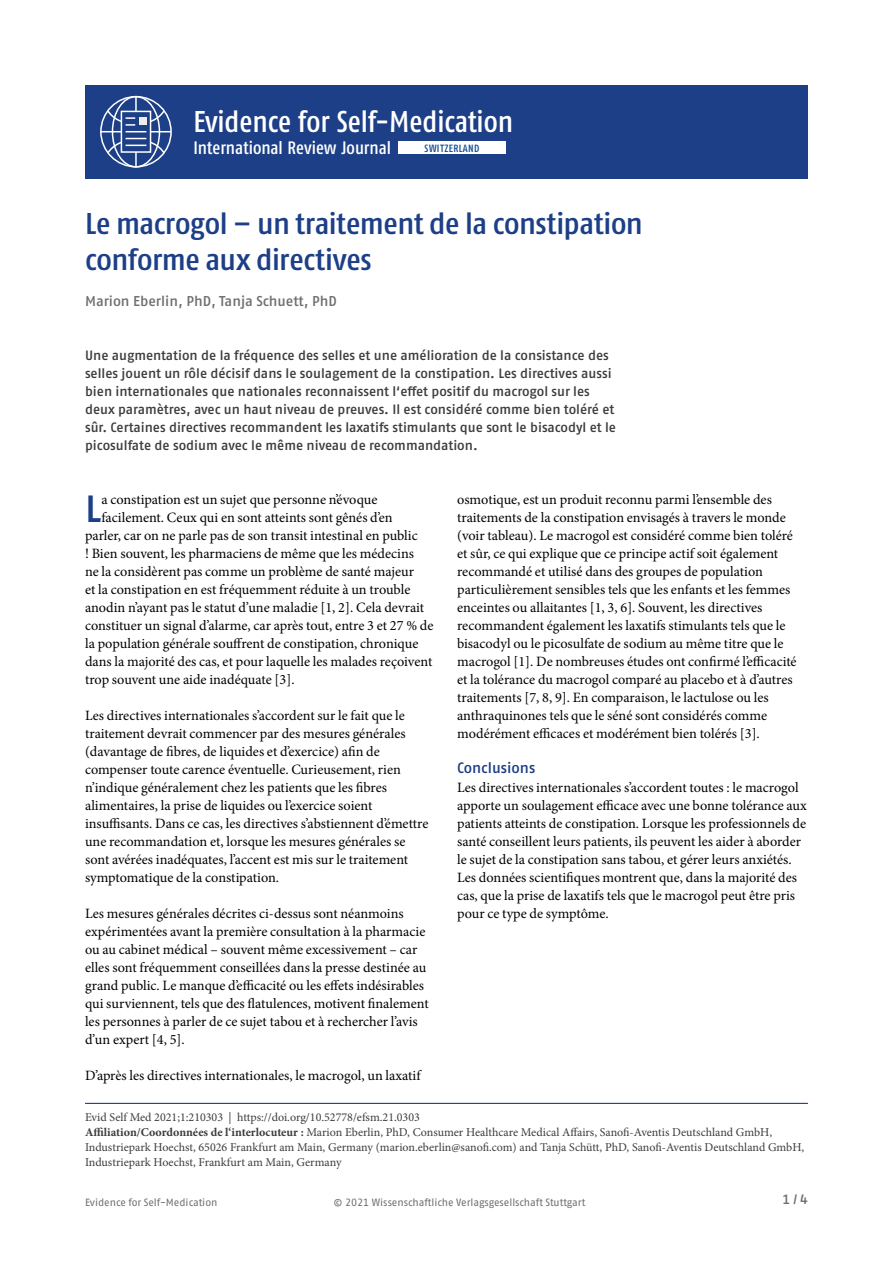
<style>
.page{position:relative;width:893px;height:1263px;background:#fff}
.page>*{position:absolute;margin:0;border:0;box-sizing:border-box;transform-origin:0 0}
.t1{font:500 37.8px "Fago Pro";color:#1d3f87}
.t2{font:500 condensed 30px/36px "Fago Pro";letter-spacing:-.01em;color:#1d3f87;scale:1.1 1}
.t3{font:500 condensed 30px "Fago Pro";color:#fff}
.t4{font:500 condensed 18px "Fago Pro";color:#fff}
.t5{font:500 15px "Fago Pro";color:#1d3f87}
.t6{font:14.25px/18px "Minion Pro";color:#000}
.t7{font:500 14.25px "Fago Pro";color:#706f6f}
.t8{font:500 13.5px/18px "Fago Pro";color:#3c3c3b}
.t9{font:500 13.5px "Fago Pro";color:#706f6f}
.t10{font:12px/15px "Minion Pro";color:#3c3c3b}
.t11{font:10.5px "Fago Pro";letter-spacing:-.005em;color:#706f6f}
.t12{font:500 condensed 10.5px "Fago Pro";letter-spacing:.04em;color:#0e468f}
.s1{font-weight:700}
</style>
<div class="page">
<div style="left:85px;top:85px;width:723px;height:94px;background:#1d3f87"></div>
<div style="left:100px;top:96px;width:72px;height:72px;border:2px solid #fff;border-radius:50%"></div>
<div style="left:112px;top:96px;width:48px;height:72px;border:2px solid #fff;border-radius:50%"></div>
<hr style="left:100px;top:131px;width:71px;height:1px;background:#fff">
<hr style="left:135px;top:96px;width:2px;height:72px;background:#fff">
<svg style="left:121px;top:132px;width:30px;height:6px"></svg>
<svg style="left:106px;top:138px;width:60px;height:17px"></svg>
<svg style="left:106px;top:109px;width:60px;height:23px"></svg>
<hr style="left:85px;top:1103px;width:723px;height:1px;background:#1d3f87">
<div style="left:398px;top:141px;width:107px;height:13px;background:#fff"></div>
<h2 class="t3" style="left:193px;top:103px;width:321px">Evidence for Self-Medication</h2>
<p class="t4" style="left:193px;top:137px;width:199px">International Review Journal</p>
<p class="t12" style="left:425px;top:142px;width:56px">SWITZERLAND</p>
<h2 class="t2" style="left:85px;top:206px;width:509px">Le macrogol – un traitement de la constipation conforme aux directives</h2>
<p class="t7" style="left:85px;top:292px;width:253px">Marion Eberlin, PhD, Tanja Schuett, PhD</p>
<p class="t8" style="left:85px;top:346px;width:532px">Une augmentation de la fréquence des selles et une amélioration de la consistance des selles jouent un rôle décisif dans le soulagement de la constipation. Les directives aussi bien internationales que nationales reconnaissent l‘effet positif du macrogol sur les deux paramètres, avec un haut niveau de preuves. Il est considéré comme bien toléré et sûr. Certaines directives recommandent les laxatifs stimulants que sont le bisacodyl et le picosulfate de sodium avec le même niveau de recommandation.</p>
<h1 class="t1" style="left:85px;top:486px;width:18px">L</h1>
<p class="t6" style="left:101px;top:491px;width:278px">a constipation est un sujet que personne n’évoque</p>
<p class="t6" style="left:101px;top:509px;width:293px">facilement. Ceux qui en sont atteints sont gênés d’en</p>
<p class="t6" style="left:85px;top:527px;width:334px">parler, car on ne parle pas de son transit intestinal en public</p>
<p class="t6" style="left:85px;top:545px;width:330px">! Bien souvent, les pharmaciens de même que les médecins</p>
<p class="t6" style="left:85px;top:563px;width:330px">ne la considèrent pas comme un problème de santé majeur</p>
<p class="t6" style="left:85px;top:581px;width:327px">et la constipation en est fréquemment réduite à un trouble</p>
<p class="t6" style="left:85px;top:599px;width:341px">anodin n’ayant pas le statut d’une maladie [1, 2]. Cela devrait</p>
<p class="t6" style="left:85px;top:617px;width:350px">constituer un signal d’alarme, car après tout, entre 3 et 27 % de</p>
<p class="t6" style="left:85px;top:635px;width:335px">la population générale souffrent de constipation, chronique</p>
<p class="t6" style="left:85px;top:652px;width:349px">dans la majorité des cas, et pour laquelle les malades reçoivent</p>
<p class="t6" style="left:85px;top:670px;width:211px">trop souvent une aide inadéquate [3].</p>
<p class="t6" style="left:85px;top:706px;width:345px">Les directives internationales s’accordent sur le fait que le traitement devrait commencer par des mesures générales (davantage de fibres, de liquides et d’exercice) afin de compenser toute carence éventuelle. Curieusement, rien n’indique généralement chez les patients que les fibres alimentaires, la prise de liquides ou l’exercice soient insuffisants. Dans ce cas, les directives s’abstiennent d’émettre une recommandation et, lorsque les mesures générales se sont avérées inadéquates, l’accent est mis sur le traitement symptomatique de la constipation.</p>
<p class="t6" style="left:85px;top:904px;width:345px">Les mesures générales décrites ci-dessus sont néanmoins expérimentées avant la première consultation à la pharmacie ou au cabinet médical – souvent même excessivement – car elles sont fréquemment conseillées dans la presse destinée au grand public. Le manque d’efficacité ou les effets indésirables qui surviennent, tels que des flatulences, motivent finalement les personnes à parler de ce sujet tabou et à rechercher l’avis d’un expert [4, 5].</p>
<p class="t6" style="left:85px;top:1066px;width:337px">D’après les directives internationales, le macrogol, un laxatif</p>
<p class="t6" style="left:457px;top:490px;width:341px">osmotique, est un produit reconnu parmi l’ensemble des traitements de la constipation envisagés à travers le monde (voir tableau). Le macrogol est considéré comme bien toléré et sûr, ce qui explique que ce principe actif soit également recommandé et utilisé dans des groupes de population particulièrement sensibles tels que les enfants et les femmes enceintes ou allaitantes [1, 3, 6]. Souvent, les directives recommandent également les laxatifs stimulants tels que le bisacodyl ou le picosulfate de sodium au même titre que le macrogol [1]. De nombreuses études ont confirmé l’efficacité et la tolérance du macrogol comparé au placebo et à d’autres traitements [7, 8, 9]. En comparaison, le lactulose ou les anthraquinones tels que le séné sont considérés comme modérément efficaces et modérément bien tolérés [3].</p>
<p class="t5" style="left:457px;top:759px;width:80px">Conclusions</p>
<p class="t6" style="left:457px;top:779px;width:351px">Les directives internationales s’accordent toutes : le macrogol apporte un soulagement efficace avec une bonne tolérance aux patients atteints de constipation. Lorsque les professionnels de santé conseillent leurs patients, ils peuvent les aider à aborder le sujet de la constipation sans tabou, et gérer leurs anxiétés.<br>Les données scientifiques montrent que, dans la majorité des cas, que la prise de laxatifs tels que le macrogol peut être pris pour ce type de symptôme.</p>
<p class="t10" style="left:85px;top:1110px;width:721px">Evid Self Med 2021;1:210303 | https://doi.org/10.52778/efsm.21.0303<br><span class="s1">Affiliation/Coordonnées de l‘interlocuteur :</span> Marion Eberlin, PhD, Consumer Healthcare Medical Affairs, Sanofi-Aventis Deutschland GmbH, Industriepark Hoechst, 65026 Frankfurt am Main, Germany (marion.eberlin@sanofi.com) and Tanja Schütt, PhD, Sanofi-Aventis Deutschland GmbH, Industriepark Hoechst, Frankfurt am Main, Germany</p>
<p class="t11" style="left:85px;top:1196px;width:134px">Evidence for Self-Medication</p>
<p class="t11" style="left:334px;top:1196px;width:253px">© 2021 Wissenschaftliche Verlagsgesellschaft Stuttgart</p>
<p class="t9" style="left:782px;top:1191px;width:27px">1 / 4</p>
</div>
